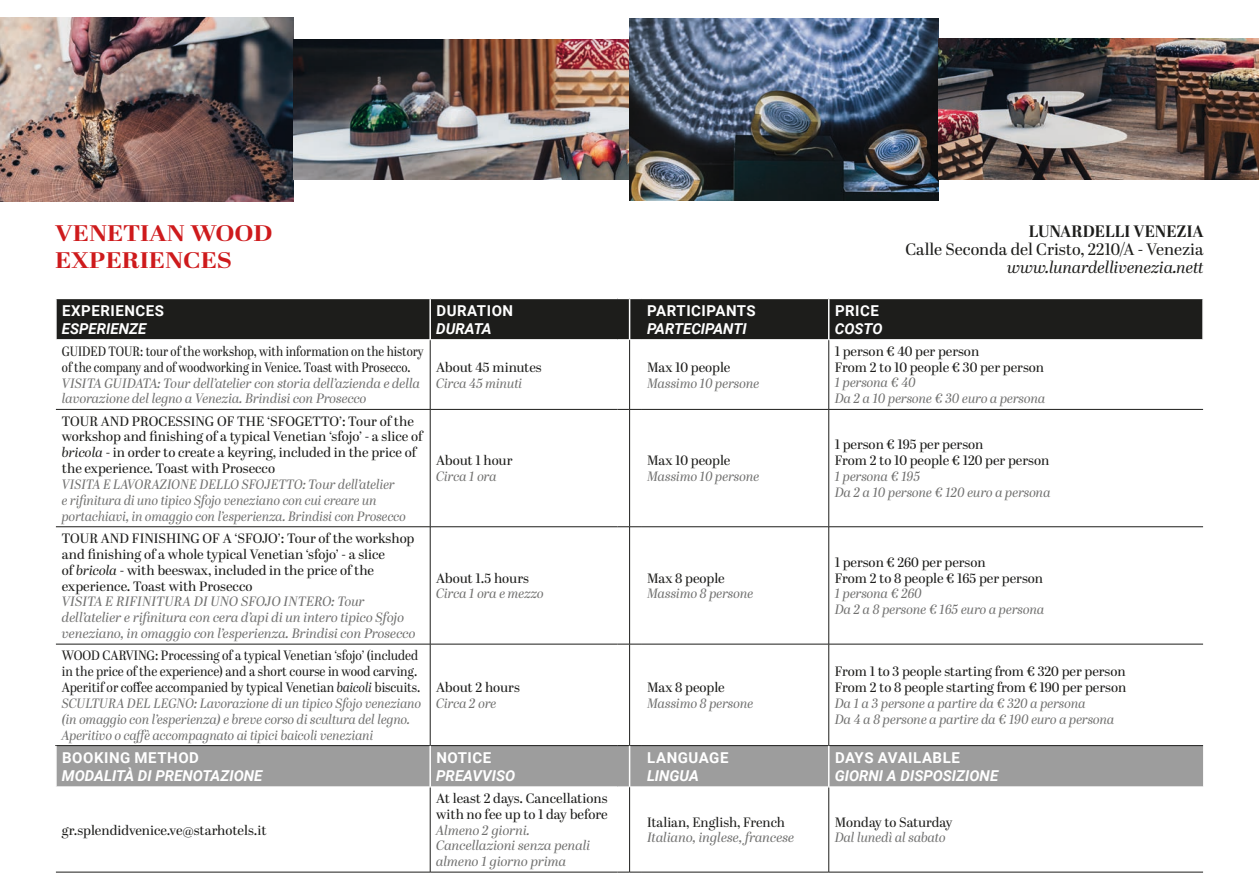
<style>
.page{position:relative;width:1259px;height:893px;background:#fff}
.page>*{position:absolute;margin:0;border:0;box-sizing:border-box;transform-origin:0 0}
.t1{font:700 22.5px/27px "Abril Display";color:#ce1a1c;scale:1.16 1}
.t2{font:16.5px "Abril Display";color:#1d1d1b}
.t3{font:italic 16.5px "Abril Display";color:#1d1d1b}
.t4{font:700 16.5px "Abril Display";color:#1d1d1b}
.t5{font:italic 700 15px "Roboto";color:#fff}
.t6{font:700 15px "Roboto";letter-spacing:.035em;color:#fff}
.t7{font:13.5px/15.9px "Abril Display";color:#1d1d1b}
.t8{font:italic 13.5px/15.9px "Abril Display";color:#70706f}
.t9{font:13.5px/15.9px "Abril Display";color:#1d1d1b;scale:.91 1}
.t10{font:italic 13.5px/15.9px "Abril Display";color:#70706f;scale:.95 1}
.t11{font:13.5px/15.9px "Abril Display";color:#1d1d1b;scale:.87 1}
.s1{font-style:italic}
.s2{font-style:italic;color:#70706f}
</style>
<div class="page">
<img style="left:0;top:17px;width:293px;height:185px">
<img style="left:293px;top:39px;width:336px;height:140px">
<img style="left:629px;top:18px;width:309px;height:182px">
<img style="left:938px;top:39px;width:321px;height:141px">
<div style="left:57px;top:299px;width:1145px;height:40px;background:#1d1d1b"></div>
<div style="left:57px;top:746px;width:1146px;height:40px;background:#9d9d9d"></div>
<div style="left:617px;top:746px;width:12px;height:41px;background:#9d9d9d"></div>
<hr style="left:828px;top:340px;width:1px;height:69px;background:#1d1d1b">
<hr style="left:828px;top:410px;width:1px;height:116px;background:#1d1d1b">
<hr style="left:828px;top:527px;width:1px;height:117px;background:#1d1d1b">
<hr style="left:828px;top:644px;width:1px;height:101px;background:#1d1d1b">
<hr style="left:828px;top:787px;width:1px;height:85px;background:#1d1d1b">
<hr style="left:56px;top:409px;width:374px;height:1px;background:#1d1d1b">
<hr style="left:430px;top:409px;width:187px;height:1px;background:#1d1d1b">
<hr style="left:641px;top:409px;width:188px;height:1px;background:#1d1d1b">
<hr style="left:829px;top:409px;width:374px;height:1px;background:#1d1d1b">
<hr style="left:56px;top:526px;width:374px;height:1px;background:#1d1d1b">
<hr style="left:430px;top:526px;width:187px;height:1px;background:#1d1d1b">
<hr style="left:641px;top:526px;width:188px;height:1px;background:#1d1d1b">
<hr style="left:829px;top:526px;width:374px;height:1px;background:#1d1d1b">
<hr style="left:56px;top:644px;width:374px;height:1px;background:#1d1d1b">
<hr style="left:430px;top:644px;width:187px;height:1px;background:#1d1d1b">
<hr style="left:641px;top:644px;width:188px;height:1px;background:#1d1d1b">
<hr style="left:829px;top:644px;width:374px;height:1px;background:#1d1d1b">
<hr style="left:55px;top:745px;width:375px;height:1px;background:#1d1d1b">
<hr style="left:430px;top:745px;width:187px;height:1px;background:#1d1d1b">
<hr style="left:641px;top:745px;width:188px;height:1px;background:#1d1d1b">
<hr style="left:829px;top:745px;width:374px;height:1px;background:#1d1d1b">
<hr style="left:56px;top:872px;width:374px;height:1px;background:#1d1d1b">
<hr style="left:430px;top:872px;width:187px;height:1px;background:#1d1d1b">
<hr style="left:641px;top:872px;width:188px;height:1px;background:#1d1d1b">
<hr style="left:829px;top:872px;width:374px;height:1px;background:#1d1d1b">
<hr style="left:430px;top:340px;width:1px;height:69px;background:#1d1d1b">
<hr style="left:430px;top:410px;width:1px;height:116px;background:#1d1d1b">
<hr style="left:430px;top:527px;width:1px;height:117px;background:#1d1d1b">
<hr style="left:430px;top:644px;width:1px;height:101px;background:#1d1d1b">
<hr style="left:430px;top:787px;width:1px;height:85px;background:#1d1d1b">
<hr style="left:429px;top:746px;width:2px;height:40px;background:#fff">
<hr style="left:828px;top:746px;width:1px;height:40px;background:#fff">
<svg style="left:617px;top:786px;width:24px;height:1px"></svg>
<hr style="left:429px;top:299px;width:2px;height:40px;background:#fff">
<hr style="left:828px;top:299px;width:1px;height:40px;background:#fff">
<svg style="left:617px;top:339px;width:24px;height:1px"></svg>
<hr style="left:629px;top:340px;width:1px;height:69px;background:#1d1d1b">
<svg style="left:617px;top:409px;width:24px;height:1px"></svg>
<hr style="left:629px;top:410px;width:1px;height:116px;background:#1d1d1b">
<svg style="left:617px;top:526px;width:24px;height:1px"></svg>
<hr style="left:629px;top:527px;width:1px;height:117px;background:#1d1d1b">
<svg style="left:617px;top:644px;width:24px;height:1px"></svg>
<hr style="left:629px;top:644px;width:1px;height:101px;background:#1d1d1b">
<svg style="left:617px;top:745px;width:24px;height:1px"></svg>
<hr style="left:629px;top:787px;width:1px;height:85px;background:#1d1d1b">
<svg style="left:617px;top:872px;width:24px;height:1px"></svg>
<hr style="left:629px;top:746px;width:1px;height:40px;background:#fff">
<hr style="left:629px;top:299px;width:1px;height:40px;background:#fff">
<h1 class="t1" style="left:55px;top:221px;width:189px">VENETIAN WOOD<br>EXPERIENCES</h1>
<p class="t4" style="left:1028px;top:219px;width:176px">LUNARDELLI VENEZIA</p>
<p class="t2" style="left:905px;top:238px;width:300px">Calle Seconda del Cristo, 2210/A - Venezia</p>
<p class="t3" style="left:1007px;top:255px;width:198px">www.lunardellivenezia.nett</p>
<p class="t6" style="left:62px;top:300px;width:103px">EXPERIENCES</p>
<p class="t5" style="left:62px;top:318px;width:86px">ESPERIENZE</p>
<p class="t11" style="left:62px;top:344px;width:417px">GUIDED TOUR: tour of the workshop, with information on the history of the company and of woodworking in Venice. Toast with Prosecco.</p>
<p class="t8" style="left:62px;top:376px;width:360px">VISITA GUIDATA: Tour dell’atelier con storia dell’azienda e della lavorazione del legno a Venezia. Brindisi con Prosecco</p>
<p class="t7" style="left:62px;top:414px;width:362px">TOUR AND PROCESSING OF THE ‘SFOGETTO’: Tour of the workshop and finishing of a typical Venetian ‘sfojo’ - a slice of <span class="s1">bricola</span> - in order to create a keyring, included in the price of the experience. Toast with Prosecco</p>
<p class="t10" style="left:62px;top:477px;width:364px">VISITA E LAVORAZIONE DELLO SFOJETTO: Tour dell’atelier<br>e rifinitura di uno tipico Sfojo veneziano con cui creare un portachiavi, in omaggio con l’esperienza. Brindisi con Prosecco</p>
<p class="t7" style="left:62px;top:531px;width:354px">TOUR AND FINISHING OF A ‘SFOJO’: Tour of the workshop and finishing of a whole typical Venetian ‘sfojo’ - a slice<br>of <span class="s1">bricola</span> - with beeswax, included in the price of the experience. Toast with Prosecco</p>
<p class="t8" style="left:62px;top:594px;width:355px">VISITA E RIFINITURA DI UNO SFOJO INTERO: Tour dell’atelier e rifinitura con cera d’api di un intero tipico Sfojo veneziano, in omaggio con l’esperienza. Brindisi con Prosecco</p>
<p class="t9" style="left:62px;top:648px;width:396px">WOOD CARVING: Processing of a typical Venetian ‘sfojo’ (included in the price of the experience) and a short course in wood carving.<br>Aperitif or coffee accompanied by typical Venetian <span class="s1">baicoli</span> biscuits.<br><span class="s2">SCULTURA DEL LEGNO: Lavorazione di un tipico Sfojo veneziano (in omaggio con l’esperienza) e breve corso di scultura del legno.<br>Aperitivo o caffè accompagnato ai tipici baicoli veneziani</span></p>
<p class="t6" style="left:62px;top:747px;width:138px">BOOKING METHOD</p>
<p class="t5" style="left:62px;top:765px;width:202px">MODALITÀ DI PRENOTAZIONE</p>
<p class="t7" style="left:62px;top:823px;width:206px">gr.splendidvenice.ve@starhotels.it</p>
<p class="t6" style="left:436px;top:300px;width:78px">DURATION</p>
<p class="t5" style="left:436px;top:318px;width:57px">DURATA</p>
<p class="t7" style="left:436px;top:360px;width:107px">About 45 minutes</p>
<p class="t8" style="left:436px;top:376px;width:88px">Circa 45 minuti</p>
<p class="t7" style="left:436px;top:453px;width:78px">About 1 hour</p>
<p class="t8" style="left:436px;top:469px;width:62px">Circa 1 ora</p>
<p class="t7" style="left:436px;top:571px;width:94px">About 1.5 hours</p>
<p class="t8" style="left:436px;top:586px;width:109px">Circa 1 ora e mezzo</p>
<p class="t7" style="left:436px;top:680px;width:85px">About 2 hours</p>
<p class="t8" style="left:436px;top:696px;width:62px">Circa 2 ore</p>
<p class="t6" style="left:436px;top:747px;width:56px">NOTICE</p>
<p class="t5" style="left:436px;top:765px;width:81px">PREAVVISO</p>
<p class="t7" style="left:436px;top:791px;width:173px">At least 2 days. Cancellations with no fee up to 1 day before</p>
<p class="t8" style="left:436px;top:823px;width:156px">Almeno 2 giorni.<br>Cancellazioni senza penali almeno 1 giorno prima</p>
<p class="t6" style="left:647px;top:300px;width:110px">PARTICIPANTS</p>
<p class="t5" style="left:647px;top:318px;width:101px">PARTECIPANTI</p>
<p class="t7" style="left:647px;top:360px;width:85px">Max 10 people</p>
<p class="t8" style="left:647px;top:376px;width:114px">Massimo 10 persone</p>
<p class="t7" style="left:647px;top:453px;width:85px">Max 10 people</p>
<p class="t8" style="left:647px;top:469px;width:114px">Massimo 10 persone</p>
<p class="t7" style="left:647px;top:571px;width:79px">Max 8 people</p>
<p class="t8" style="left:647px;top:586px;width:108px">Massimo 8 persone</p>
<p class="t7" style="left:647px;top:680px;width:79px">Max 8 people</p>
<p class="t8" style="left:647px;top:696px;width:108px">Massimo 8 persone</p>
<p class="t6" style="left:647px;top:747px;width:83px">LANGUAGE</p>
<p class="t5" style="left:647px;top:765px;width:53px">LINGUA</p>
<p class="t7" style="left:647px;top:815px;width:140px">Italian, English, French</p>
<p class="t8" style="left:647px;top:830px;width:149px">Italiano, inglese, francese</p>
<p class="t6" style="left:835px;top:300px;width:45px">PRICE</p>
<p class="t5" style="left:834px;top:318px;width:49px">COSTO</p>
<p class="t7" style="left:835px;top:344px;width:211px">1 person € 40 per person<br>From 2 to 10 people € 30 per person</p>
<p class="t8" style="left:835px;top:375px;width:212px">1 persona € 40<br>Da 2 a 10 persone € 30 euro a persona</p>
<p class="t7" style="left:835px;top:438px;width:216px">1 person € 195 per person<br>From 2 to 10 people € 120 per person</p>
<p class="t8" style="left:835px;top:469px;width:217px">1 persona € 195<br>Da 2 a 10 persone € 120 euro a persona</p>
<p class="t7" style="left:835px;top:555px;width:210px">1 person € 260 per person<br>From 2 to 8 people € 165 per person</p>
<p class="t8" style="left:835px;top:586px;width:211px">1 persona € 260<br>Da 2 a 8 persone € 165 euro a persona</p>
<p class="t7" style="left:835px;top:664px;width:293px">From 1 to 3 people starting from € 320 per person<br>From 2 to 8 people starting from € 190 per person</p>
<p class="t8" style="left:835px;top:696px;width:281px">Da 1 a 3 persone a partire da € 320 a persona<br>Da 4 a 8 persone a partire da € 190 euro a persona</p>
<p class="t6" style="left:835px;top:747px;width:126px">DAYS AVAILABLE</p>
<p class="t5" style="left:834px;top:765px;width:165px">GIORNI A DISPOSIZIONE</p>
<p class="t7" style="left:835px;top:815px;width:119px">Monday to Saturday</p>
<p class="t8" style="left:835px;top:830px;width:112px">Dal lunedì al sabato</p>
</div>
